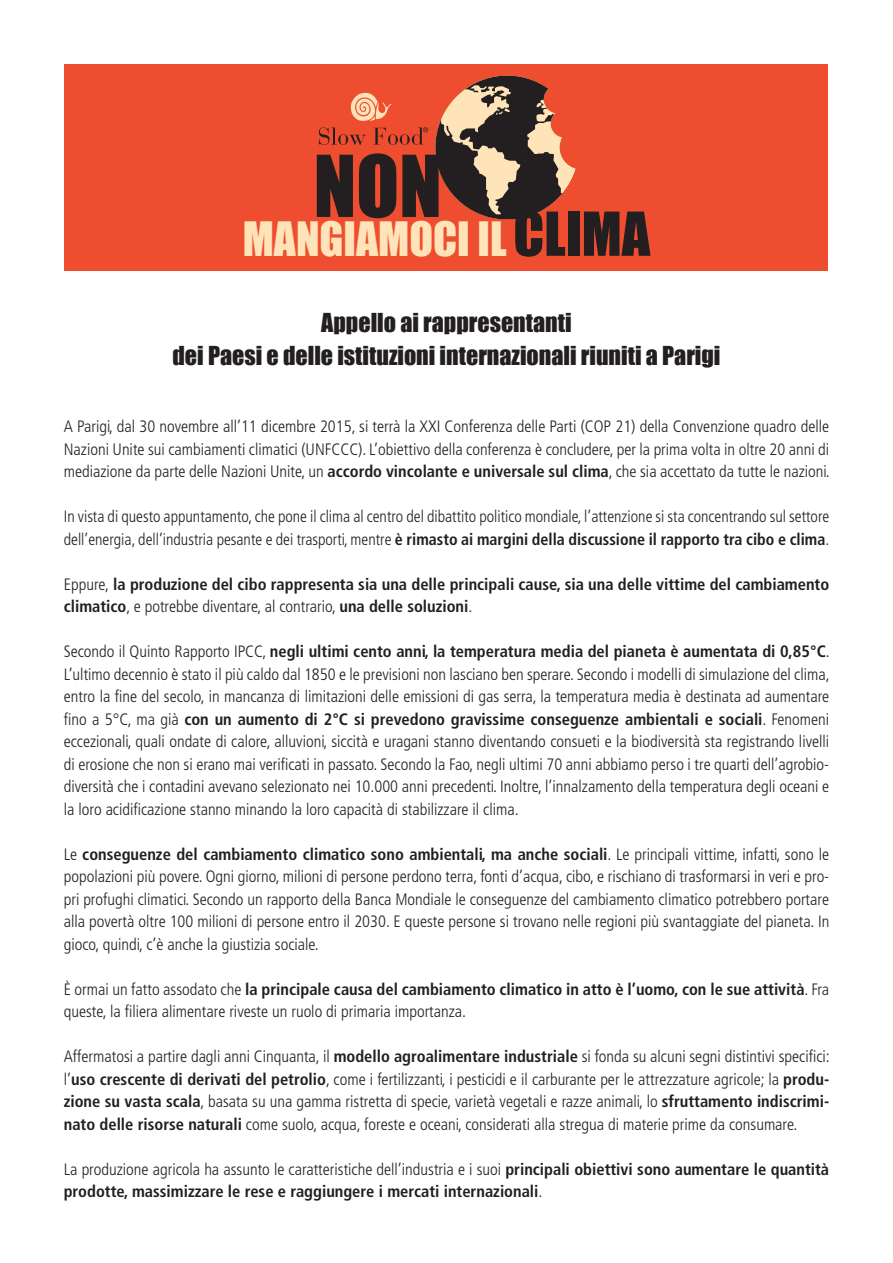
<style>
.page{position:relative;width:893px;height:1263px;background:#fff}
.page>*{position:absolute;margin:0;border:0;box-sizing:border-box;transform-origin:0 0}
.t1{font:78.75px "Impact";color:#231f20}
.t2{font:43.5px "Impact";color:#fee4b8}
.t3{font:24px "Impact";color:#231f20}
.t4{font:300 condensed 16.5px/22.5px "Frutiger LT Pro";color:#231f20;text-align:justify}
.t5{font:700 condensed 16.5px/22.5px "Frutiger LT Pro";color:#231f20}
.s1{font-size:55.95px;color:#231f20}
.s2{font-weight:700}
.s3{font-weight:300}
</style>
<div class="page">
<div style="left:65px;top:65px;width:763px;height:206px;background:#ef4d2f"></div>
<svg style="left:435px;top:76px;width:141px;height:143px"></svg>
<svg style="left:351px;top:93px;width:40px;height:28px"></svg>
<svg style="left:319px;top:127px;width:47px;height:18px"></svg>
<svg style="left:373px;top:127px;width:55px;height:18px"></svg>
<p class="t1" style="left:314px;top:125px;width:130px">NON</p>
<p class="t2" style="left:243px;top:205px;width:409px">MANGIAMOCI IL <span class="s1">CLIMA</span></p>
<p class="t3" style="left:321px;top:303px;width:252px">Appello ai rappresentanti</p>
<p class="t3" style="left:172px;top:336px;width:550px">dei Paesi e delle istituzioni internazionali riuniti a Parigi</p>
<p class="t4" style="left:64px;top:415px;width:767px">A Parigi, dal 30 novembre all’11 dicembre 2015, si terrà la XXI Conferenza delle Parti (COP 21) della Convenzione quadro delle Nazioni Unite sui cambiamenti climatici (UNFCCC). L’obiettivo della conferenza è concludere, per la prima volta in oltre 20 anni di mediazione da parte delle Nazioni Unite, un <span class="s2">accordo vincolante e universale sul clima</span>, che sia accettato da tutte le nazioni.</p>
<p class="t4" style="left:64px;top:505px;width:767px">In vista di questo appuntamento, che pone il clima al centro del dibattito politico mondiale, l’attenzione si sta concentrando sul settore dell’energia, dell’industria pesante e dei trasporti, mentre <span class="s2">è rimasto ai margini della discussione il rapporto tra cibo e clima</span>.</p>
<p class="t5" style="left:64px;top:573px;width:767px"><span class="s3">Eppure,</span> la produzione del cibo rappresenta sia una delle principali cause, sia una delle vittime del cambiamento climatico<span class="s3">, e potrebbe diventare, al contrario,</span> una delle soluzioni<span class="s3">.</span></p>
<p class="t4" style="left:64px;top:640px;width:767px">Secondo il Quinto Rapporto IPCC, <span class="s2">negli ultimi cento anni, la temperatura media del pianeta è aumentata di 0,85°C</span>.<br>L’ultimo decennio è stato il più caldo dal 1850 e le previsioni non lasciano ben sperare. Secondo i modelli di simulazione del clima, entro la fine del secolo, in mancanza di limitazioni delle emissioni di gas serra, la temperatura media è destinata ad aumentare fino a 5°C, ma già <span class="s2">con un aumento di 2°C si prevedono gravissime conseguenze ambientali e sociali</span>. Fenomeni eccezionali, quali ondate di calore, alluvioni, siccità e uragani stanno diventando consueti e la biodiversità sta registrando livelli di erosione che non si erano mai verificati in passato. Secondo la Fao, negli ultimi 70 anni abbiamo perso i tre quarti dell’agrobio&shy;diversità che i contadini avevano selezionato nei 10.000 anni precedenti. Inoltre, l’innalzamento della temperatura degli oceani e la loro acidificazione stanno minando la loro capacità di stabilizzare il clima.</p>
<p class="t4" style="left:64px;top:843px;width:767px">Le <span class="s2">conseguenze del cambiamento climatico sono ambientali, ma anche sociali</span>. Le principali vittime, infatti, sono le popolazioni più povere. Ogni giorno, milioni di persone perdono terra, fonti d’acqua, cibo, e rischiano di trasformarsi in veri e pro&shy;pri profughi climatici. Secondo un rapporto della Banca Mondiale le conseguenze del cambiamento climatico potrebbero portare alla povertà oltre 100 milioni di persone entro il 2030. E queste persone si trovano nelle regioni più svantaggiate del pianeta. In gioco, quindi, c’è anche la giustizia sociale.</p>
<p class="t4" style="left:64px;top:978px;width:767px">È ormai un fatto assodato che <span class="s2">la principale causa del cambiamento climatico in atto è l’uomo, con le sue attività</span>. Fra queste, la filiera alimentare riveste un ruolo di primaria importanza.</p>
<p class="t4" style="left:64px;top:1045px;width:767px">Affermatosi a partire dagli anni Cinquanta, il <span class="s2">modello agroalimentare industriale</span> si fonda su alcuni segni distintivi specifici: l’<span class="s2">uso crescente di derivati del petrolio</span>, come i fertilizzanti, i pesticidi e il carburante per le attrezzature agricole; la <span class="s2">produ&shy;zione su vasta scala</span>, basata su una gamma ristretta di specie, varietà vegetali e razze animali, lo <span class="s2">sfruttamento indiscrimi&shy;nato delle risorse naturali</span> come suolo, acqua, foreste e oceani, considerati alla stregua di materie prime da consumare.</p>
<p class="t5" style="left:64px;top:1158px;width:767px"><span class="s3">La produzione agricola ha assunto le caratteristiche dell’industria e i suoi</span> principali obiettivi sono aumentare le quantità prodotte, massimizzare le rese e raggiungere i mercati internazionali<span class="s3">.</span></p>
</div>
